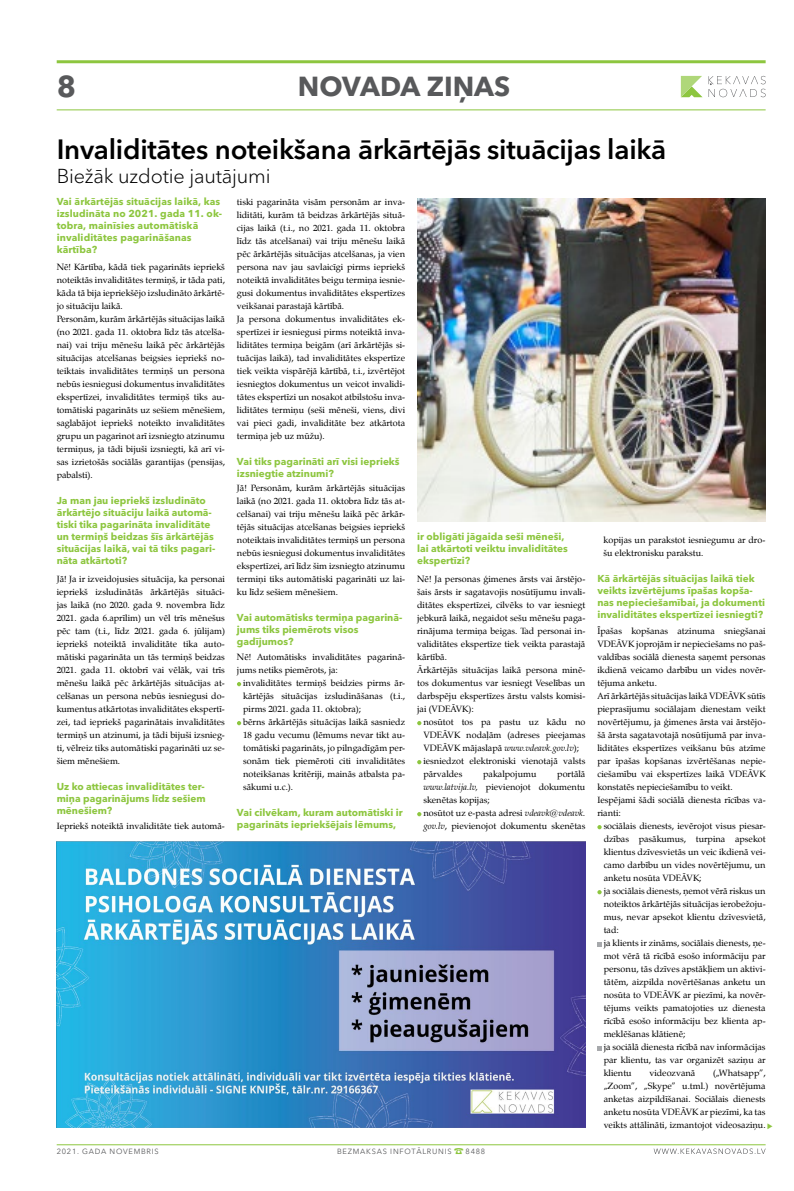
<style>
.page{position:relative;width:794px;height:1191px;background:#fff}
.page>*{position:absolute;margin:0;border:0;box-sizing:border-box;transform-origin:0 0}
.t1{font:700 30px "Avenir Next Cyr";color:#58595b}
.t2{font:600 27.6px "Avenir Next Cyr";letter-spacing:-.01em;color:#000}
.t3{font:700 27.3px "Avenir Next Cyr";color:#58595b}
.t4{font:300 20px "Avenir Next Cyr";letter-spacing:-.01em;color:#000}
.t5{font:14px "Dienbats";color:#8dc63f}
.t6{font:700 10px/12px "Avenir Next Cyr";color:#8dc63f}
.t7{font:9px/13px "Zapf Calligraphic 801 TL";color:#000}
.t8{font:7.5px "Avenir Next Cyr";letter-spacing:.1em;color:#58595b}
.s1{font-style:italic}
.s2{font-family:"Dienbats";font-size:7px;color:#8dc63f}
</style>
<div class="page">
<hr style="left:57px;top:1144px;width:708px;height:1px;background:#8dc63f">
<hr style="left:57px;top:60px;width:708px;height:3px;background:#8dc63f">
<hr style="left:57px;top:109px;width:708px;height:1px;background:#8dc63f">
<svg style="left:681px;top:76px;width:21px;height:21px"></svg>
<svg style="left:708px;top:76px;width:57px;height:21px"></svg>
<svg style="left:653px;top:1148px;width:112px;height:6px"></svg>
<svg style="left:237px;top:682px;width:4px;height:4px"></svg>
<svg style="left:237px;top:721px;width:4px;height:4px"></svg>
<svg style="left:417px;top:721px;width:4px;height:4px"></svg>
<svg style="left:417px;top:760px;width:4px;height:4px"></svg>
<svg style="left:417px;top:812px;width:4px;height:4px"></svg>
<svg style="left:597px;top:825px;width:4px;height:4px"></svg>
<svg style="left:597px;top:890px;width:4px;height:4px"></svg>
<svg style="left:597px;top:942px;width:4px;height:4px"></svg>
<svg style="left:597px;top:1046px;width:4px;height:4px"></svg>
<img style="left:417px;top:198px;width:348px;height:324px">
<img style="left:57px;top:841px;width:528px;height:286px">
<h1 class="t1" style="left:57px;top:68px;width:21px">8</h1>
<h3 class="t3" style="left:298px;top:70px;width:214px">Novada ziņas</h3>
<h2 class="t2" style="left:57px;top:133px;width:611px">Invaliditātes noteikšana ārkārtējās situācijas laikā</h2>
<h3 class="t4" style="left:57px;top:164px;width:215px">Biežāk uzdotie jautājumi</h3>
<p class="t6" style="left:57px;top:195px;width:167px">Vai ārkārtējās situācijas laikā, kas izsludināta no 2021. gada 11. ok&shy;tobra, mainīsies automātiskā invaliditātes pagarināšanas kārtība?</p>
<p class="t7" style="left:57px;top:260px;width:170px">Nē! Kārtība, kādā tiek pagarināts iepriekš noteiktās invaliditātes termiņš, ir tāda pati, kāda tā bija iepriekšējo izsludināto ārkārtē&shy;jo situāciju laikā.<br>Personām, kurām ārkārtējās situācijas laikā (no 2021. gada 11. oktobra līdz tās atcelša&shy;nai) vai triju mēnešu laikā pēc ārkārtējās situācijas atcelšanas beigsies iepriekš no&shy;teiktais invaliditātes termiņš un persona nebūs iesniegusi dokumentus invaliditātes ekspertīzei, invaliditātes termiņš tiks au&shy;tomātiski pagarināts uz sešiem mēnešiem, saglabājot iepriekš noteikto invaliditātes grupu un pagarinot arī izsniegto atzinumu termiņus, ja tādi bijuši izsniegti, kā arī vi&shy;sas izrietošās sociālās garantijas (pensijas, pabalsti).</p>
<p class="t6" style="left:57px;top:494px;width:160px">Ja man jau iepriekš izsludināto ārkārtējo situāciju laikā automā&shy;tiski tika pagarināta invaliditāte un termiņš beidzas šīs ārkārtējās situācijas laikā, vai tā tiks pagari&shy;nāta atkārtoti?</p>
<p class="t7" style="left:57px;top:572px;width:170px;text-align:justify">Jā! Ja ir izveidojusies situācija, ka personai iepriekš izsludinātās ārkārtējās situāci&shy;jas laikā (no 2020. gada 9. novembra līdz 2021. gada 6.aprīlim) un vēl trīs mēnešus pēc tam (t.i., līdz 2021. gada 6. jūlijam) iepriekš noteiktā invaliditāte tika auto&shy;mātiski pagarināta un tās termiņš beidzas 2021. gada 11. oktobrī vai vēlāk, vai trīs mēnešu laikā pēc ārkārtējās situācijas at&shy;celšanas un persona nebūs iesniegusi do&shy;kumentus atkārtotas invaliditātes ekspertī&shy;zei, tad iepriekš pagarinātais invaliditātes termiņš un atzinumi, ja tādi bijuši izsnieg&shy;ti, vēlreiz tiks automātiski pagarināti uz se&shy;šiem mēnešiem.</p>
<p class="t6" style="left:57px;top:780px;width:151px;text-align:justify">Uz ko attiecas invaliditātes ter&shy;miņa pagarinājums līdz sešiem mēnešiem?</p>
<p class="t7" style="left:57px;top:819px;width:170px">Iepriekš noteiktā invaliditāte tiek automā-</p>
<p class="t7" style="left:237px;top:195px;width:170px">tiski pagarināta visām personām ar inva&shy;liditāti, kurām tā beidzas ārkārtējās situā&shy;cijas laikā (t.i., no 2021. gada 11. oktobra līdz tās atcelšanai) vai triju mēnešu laikā pēc ārkārtējās situācijas atcelšanas, ja vien persona nav jau savlaicīgi pirms iepriekš noteiktā invaliditātes beigu termiņa iesnie&shy;gusi dokumentus invaliditātes ekspertīzes veikšanai parastajā kārtībā.<br>Ja persona dokumentus invaliditātes ek&shy;spertīzei ir iesniegusi pirms noteiktā inva&shy;liditātes termiņa beigām (arī ārkārtējās si&shy;tuācijas laikā), tad invaliditātes ekspertīze tiek veikta vispārējā kārtībā, t.i., izvērtējot iesniegtos dokumentus un veicot invalidi&shy;tātes ekspertīzi un nosakot atbilstošu inva&shy;liditātes termiņu (seši mēneši, viens, divi vai pieci gadi, invaliditāte bez atkārtota termiņa jeb uz mūžu).</p>
<p class="t6" style="left:237px;top:455px;width:164px">Vai tiks pagarināti arī visi iepriekš izsniegtie atzinumi?</p>
<p class="t7" style="left:237px;top:481px;width:170px;text-align:justify">Jā! Personām, kurām ārkārtējās situācijas laikā (no 2021. gada 11. oktobra līdz tās at&shy;celšanai) vai triju mēnešu laikā pēc ārkār&shy;tējās situācijas atcelšanas beigsies iepriekš noteiktais invaliditātes termiņš un persona nebūs iesniegusi dokumentus invaliditātes ekspertīzei, arī līdz šim izsniegto atzinumu termiņi tiks automātiski pagarināti uz lai&shy;ku līdz sešiem mēnešiem.</p>
<p class="t6" style="left:237px;top:611px;width:167px">Vai automātisks termiņa pagarinā&shy;jums tiks piemērots visos gadījumos?</p>
<p class="t7" style="left:237px;top:650px;width:170px">Nē! Automātisks invaliditātes pagarinā&shy;jums netiks piemērots, ja:</p>
<p class="t7" style="left:243px;top:676px;width:163px">invaliditātes termiņš beidzies pirms ār&shy;kārtējās situācijas izsludināšanas (t.i., pirms 2021. gada 11. oktobra);<br>bērns ārkārtējās situācijas laikā sasniedz 18 gadu vecumu (lēmums nevar tikt au&shy;tomātiski pagarināts, jo pilngadīgām per&shy;sonām tiek piemēroti citi invaliditātes noteikšanas kritēriji, mainās atbalsta pa&shy;sākumi u.c.).</p>
<p class="t6" style="left:237px;top:806px;width:167px">Vai cilvēkam, kuram automātiski ir pagarināts iepriekšējais lēmums,</p>
<p class="t6" style="left:417px;top:530px;width:152px">ir obligāti jāgaida seši mēneši, lai atkārtoti veiktu invaliditātes ekspertīzi?</p>
<p class="t7" style="left:417px;top:572px;width:170px">Nē! Ja personas ģimenes ārsts vai ārstējo&shy;šais ārsts ir sagatavojis nosūtījumu invali&shy;ditātes ekspertīzei, cilvēks to var iesniegt jebkurā laikā, negaidot sešu mēnešu paga&shy;rinājuma termiņa beigas. Tad personai in&shy;validitātes ekspertīze tiek veikta parastajā kārtībā.<br>Ārkārtējās situācijas laikā persona minē&shy;tos dokumentus var iesniegt Veselības un darbspēju ekspertīzes ārstu valsts komisi&shy;jai (VDEĀVK):</p>
<p class="t7" style="left:423px;top:715px;width:163px">nosūtot tos pa pastu uz kādu no<br>VDEĀVK nodaļām (adreses pieejamas<br>VDEĀVK mājaslapā <span class="s1">www.vdeavk.gov.lv</span>); iesniedzot elektroniski vienotajā valsts pārvaldes</p>
<p class="t7" style="left:603px;top:533px;width:163px">kopijas un parakstot iesniegumu ar dro&shy;šu elektronisku parakstu.</p>
<p class="t6" style="left:597px;top:572px;width:169px">Kā ārkārtējās situācijas laikā tiek veikts izvērtējums īpašas kopša&shy;nas nepieciešamībai, ja dokumenti invaliditātes ekspertīzei iesniegti?</p>
<p class="t7" style="left:597px;top:624px;width:170px">Īpašas kopšanas atzinuma sniegšanai VDEĀVK joprojām ir nepieciešams no paš&shy;valdības sociālā dienesta saņemt personas ikdienā veicamo darbību un vides novēr&shy;tējuma anketu.<br>Arī ārkārtējās situācijas laikā VDEĀVK sūtīs pieprasījumu sociālajam dienestam veikt novērtējumu, ja ģimenes ārsta vai ārstējo&shy;šā ārsta sagatavotajā nosūtījumā par inva&shy;liditātes ekspertīzes veikšanu būs atzīme par īpašas kopšanas izvērtēšanas nepie&shy;ciešamību vai ekspertīzes laikā VDEĀVK konstatēs nepieciešamību to veikt.<br>Iespējami šādi sociālā dienesta rīcības va&shy;rianti:</p>
<p class="t7" style="left:603px;top:819px;width:163px">sociālais dienests, ievērojot visus piesar&shy;dzības pasākumus, turpina apsekot klientus dzīvesvietās un veic ikdienā vei&shy;camo darbību un vides novērtējumu, un anketu nosūta VDEĀVK;<br>ja sociālais dienests, ņemot vērā riskus un noteiktos ārkārtējās situācijas ierobežoju&shy;mus, nevar apsekot klientu dzīvesvietā, tad:<br>ja klients ir zināms, sociālais dienests, ņe&shy;mot vērā tā rīcībā esošo informāciju par personu, tās dzīves apstākļiem un aktivi&shy;tātēm, aizpilda novērtēšanas anketu un nosūta to VDEĀVK ar piezīmi, ka novēr&shy;tējums veikts pamatojoties uz dienesta rīcībā esošo informāciju bez klienta ap&shy;meklēšanas klātienē;<br>ja sociālā dienesta rīcībā nav informācijas par klientu, tas var organizēt saziņu ar klientu</p>
<p class="t7" style="left:423px;top:767px;width:163px;text-indent:134px">portālā <span class="s1">www.latvija.lv,</span> pievienojot dokumentu skenētas kopijas;<br>nosūtot uz e-pasta adresi <span class="s1">vdeavk@vdeavk. gov.lv</span>, pievienojot dokumentu skenētas</p>
<p class="t7" style="left:483px;top:767px;width:55px">pakalpojumu</p>
<p class="t7" style="left:649px;top:1066px;width:47px">videozvanā</p>
<p class="t7" style="left:603px;top:1066px;width:171px;text-indent:109px">(„Whatsapp”, „Zoom”, „Skype” u.tml.) novērtējuma anketas aizpildīšanai. Sociālais dienests anketu nosūta VDEĀVK ar piezīmi, ka tas veikts attālināti, izmantojot videosaziņu. <span class="s2">3</span></p>
<p class="t8" style="left:57px;top:1147px;width:104px">2021. GADA NOVEMBRIS</p>
<p class="t8" style="left:337px;top:1147px;width:116px">B EZMAKSAS INFOTĀLRUNIS</p>
<p class="t8" style="left:465px;top:1147px;width:21px">8488</p>
<h3 class="t5" style="left:454px;top:1144px;width:12px">9</h3>
</div>
